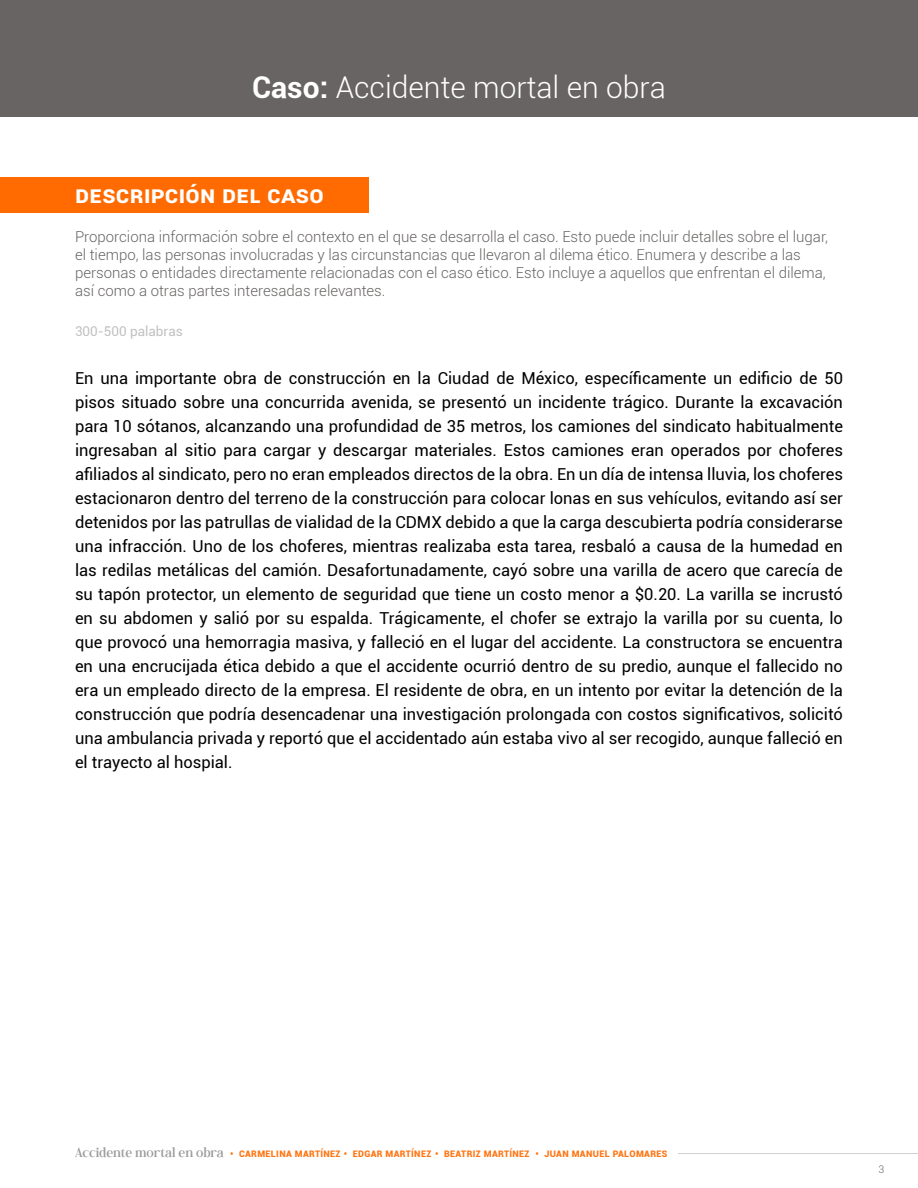
<style>
.page{position:relative;width:918px;height:1188px;background:#fff}
.page>*{position:absolute;margin:0;border:0;box-sizing:border-box;transform-origin:0 0}
.t1{font:300 30px "Roboto";color:#fff}
.t2{font:700 24px "Roboto";letter-spacing:.01em;color:#fff}
.t3{font:16.5px/24px "Roboto";color:#000;text-align:justify}
.t4{font:300 15px/18px "Roboto";color:#676463}
.t5{font:13.5px "Roboto";color:#c1c1c1}
.t6{font:300 10.5px "Roboto";color:#676463}
.t7{font:900 9px "Roboto";letter-spacing:.04em;color:#ff7512}
.s1{font-weight:700}
.s2{font-family:"Andine";font-weight:400;font-size:10.5px;color:#9c9c9c}
</style>
<div class="page">
<hr style="left:678px;top:1153px;width:240px;height:1px;background:#d1d1d1">
<div style="left:0;top:177px;width:369px;height:36px;background:#ff6b00"></div>
<div style="left:0;top:0;width:918px;height:117px;background:#676463"></div>
<h1 class="t1" style="left:252px;top:66px;width:415px"><span class="s1">Caso:</span> Accidente mortal en obra</h1>
<h2 class="t2" style="left:75px;top:177px;width:250px">Descripción del caso</h2>
<p class="t4" style="left:75px;top:227px;width:755px">Proporciona información sobre el contexto en el que se desarrolla el caso. Esto puede incluir detalles sobre el lugar, el tiempo, las personas involucradas y las circunstancias que llevaron al dilema ético. Enumera y describe a las personas o entidades directamente relacionadas con el caso ético. Esto incluye a aquellos que enfrentan el dilema, así como a otras partes interesadas relevantes.</p>
<p class="t5" style="left:75px;top:322px;width:109px">300-500 palabras</p>
<p class="t3" style="left:75px;top:366px;width:770px">En una importante obra de construcción en la Ciudad de México, específicamente un edificio de 50 pisos situado sobre una concurrida avenida, se presentó un incidente trágico. Durante la excavación para 10 sótanos, alcanzando una profundidad de 35 metros, los camiones del sindicato habitualmente ingresaban al sitio para cargar y descargar materiales. Estos camiones eran operados por choferes afiliados al sindicato, pero no eran empleados directos de la obra. En un día de intensa lluvia, los choferes estacionaron dentro del terreno de la construcción para colocar lonas en sus vehículos, evitando así ser detenidos por las patrullas de vialidad de la CDMX debido a que la carga descubierta podría considerarse una infracción. Uno de los choferes, mientras realizaba esta tarea, resbaló a causa de la humedad en las redilas metálicas del camión. Desafortunadamente, cayó sobre una varilla de acero que carecía de su tapón protector, un elemento de seguridad que tiene un costo menor a $0.20. La varilla se incrustó en su abdomen y salió por su espalda. Trágicamente, el chofer se extrajo la varilla por su cuenta, lo que provocó una hemorragia masiva, y falleció en el lugar del accidente. La constructora se encuentra en una encrucijada ética debido a que el accidente ocurrió dentro de su predio, aunque el fallecido no era un empleado directo de la empresa. El residente de obra, en un intento por evitar la detención de la construcción que podría desencadenar una investigación prolongada con costos significativos, solicitó una ambulancia privada y reportó que el accidentado aún estaba vivo al ser recogido, aunque falleció en el trayecto al hospial.</p>
<p class="t7" style="left:75px;top:1148px;width:594px"><span class="s2">Accidente mortal en obra</span> • CARMELINA MARTÍNEZ • EDGAR MARTÍNEZ • BEATRIZ MARTÍNEZ • JUAN MANUEL PALOMARES</p>
<p class="t6" style="left:878px;top:1162px;width:7px">3</p>
</div>
